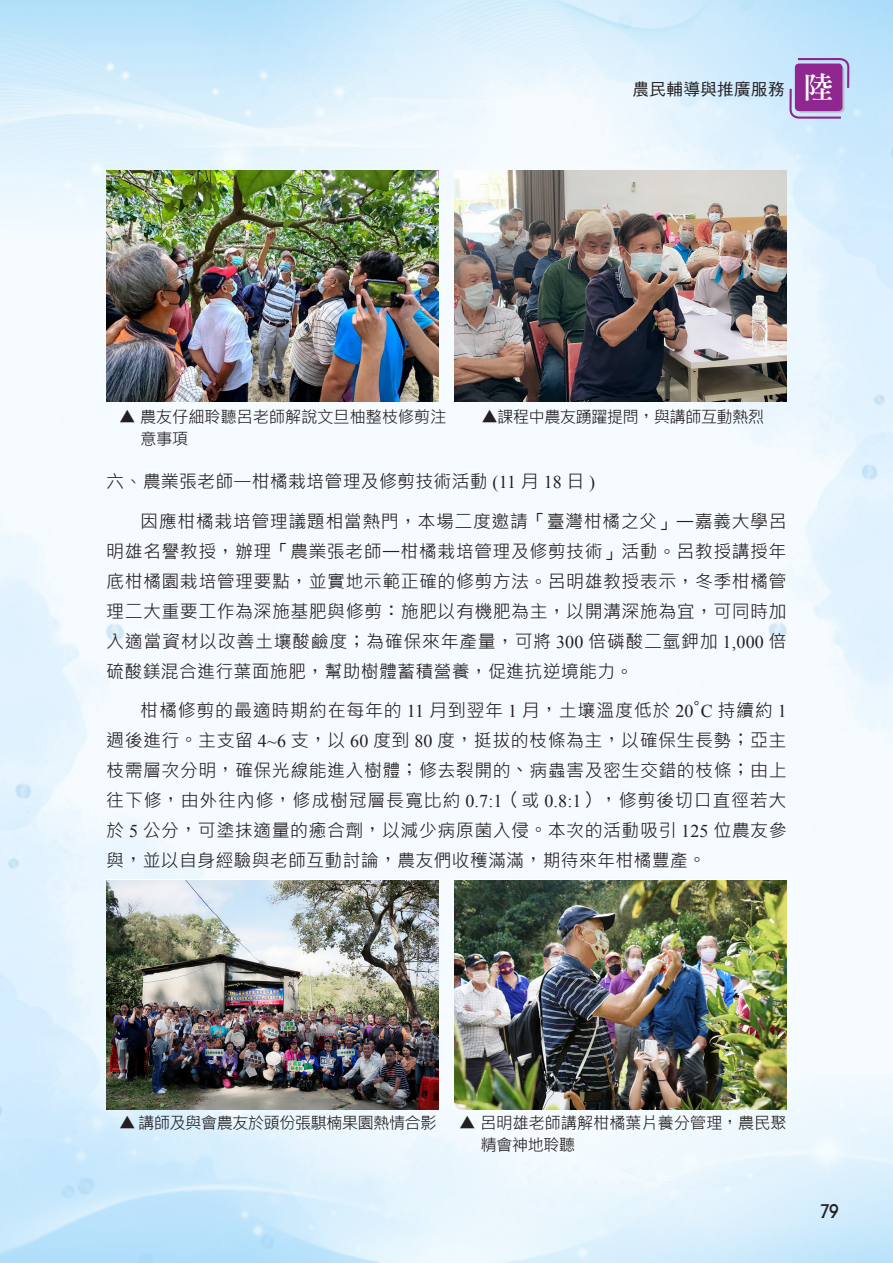
<style>
.page{position:relative;width:893px;height:1263px;background:#fff}
.page>*{position:absolute;margin:0;border:0;box-sizing:border-box;transform-origin:0 0}
.基本內文{font:18px/30px "Microsoft Jheng Hei";letter-spacing:.01em;color:#231f20;text-align:justify}
.一_小標{font:18px "Microsoft Jheng Hei";letter-spacing:.01em;color:#231f20}
.t1{font:500 18px "Albertus";color:#231f20;scale:.9 1}
.圖解說明{font:16.5px "Microsoft Jheng Hei";letter-spacing:-.05em;color:#231f20}
.圖解說明-2{font:16.5px/22.5px "Microsoft Jheng Hei";letter-spacing:-.02em;color:#231f20}
.圖解說明-3{font:16.5px/22.5px "Microsoft Jheng Hei";letter-spacing:-.025em;color:#231f20}
.t2{font:16.5px "DF Hei Std W5";letter-spacing:.025em;color:#231f20}
.s1{font-family:"DF Li Song Md WIN BF";font-size:30px;color:#fff}
.s2{font-family:"DF Hei Std W5"}
.s3{font-family:"DF Hei Std W3"}
.s4{font-family:"Times New Roman"}
</style>
<div class="page">
<img style="left:0;top:0;width:893px;height:1263px">
<svg style="left:788px;top:57px;width:62px;height:63px;background:#a266b1"></svg>
<img style="left:106px;top:171px;width:333px;height:231px">
<img style="left:454px;top:171px;width:333px;height:231px">
<img style="left:106px;top:880px;width:333px;height:230px">
<img style="left:454px;top:880px;width:333px;height:230px">
<p class="t2" style="left:633px;top:80px;width:202px">農民輔導與推廣服務 <span class="s1">陸</span></p>
<p class="圖解說明-3" style="left:140px;top:406px;width:308px;text-indent:-21px"><span class="s2">▲</span> 農友仔細聆聽呂老師解說文旦柚整枝修剪注意事項</p>
<p class="圖解說明" style="left:481px;top:406px;width:284px"><span class="s2">▲</span>課程中農友踴躍提問<span class="s2">，</span>與講師互動熱烈</p>
<p class="一_小標" style="left:106px;top:470px;width:490px">六<span class="s3">、</span>農業張老師<span class="s3">—</span>柑橘栽培管理及修剪技術活動 <span class="s4">(11</span> 月 <span class="s4">18</span> 日 <span class="s4">)</span></p>
<p class="基本內文" style="left:106px;top:506px;width:682px;text-indent:34px">因應柑橘栽培管理議題相當熱門<span class="s2">，</span>本場二度邀請<span class="s2">「</span>臺灣柑橘之父<span class="s2">」—</span>嘉義大學呂明雄名譽教授<span class="s2">，</span>辦理<span class="s2">「</span>農業張老師<span class="s2">—</span>柑橘栽培管理及修剪技術<span class="s2">」</span>活動<span class="s2">。</span>呂教授講授年底柑橘園栽培管理要點<span class="s2">，</span>並實地示範正確的修剪方法<span class="s2">。</span>呂明雄教授表示<span class="s2">，</span>冬季柑橘管理二大重要工作為深施基肥與修剪<span class="s2">：</span>施肥以有機肥為主<span class="s2">，</span>以開溝深施為宜<span class="s2">，</span>可同時加入適當資材以改善土壤酸鹼度<span class="s2">；</span>為確保來年產量<span class="s2">，</span>可將 <span class="s4">300</span> 倍磷酸二氫鉀加 <span class="s4">1,000</span> 倍硫酸鎂混合進行葉面施肥<span class="s2">，</span>幫助樹體蓄積營養<span class="s2">，</span>促進抗逆境能力<span class="s2">。</span></p>
<p class="基本內文" style="left:106px;top:695px;width:682px;text-indent:34px">柑橘修剪的最適時期約在每年的 <span class="s4">11</span> 月到翌年 <span class="s4">1</span> 月<span class="s2">，</span>土壤溫度低於 <span class="s4">20</span><span class="s2">°</span><span class="s4">C</span> 持續約 <span class="s4">1</span>週後進行<span class="s2">。</span>主支留 <span class="s4">4~6</span> 支<span class="s2">，</span>以 <span class="s4">60</span> 度到 <span class="s4">80</span> 度<span class="s2">，</span>挺拔的枝條為主<span class="s2">，</span>以確保生長勢<span class="s2">；</span>亞主枝需層次分明<span class="s2">，</span>確保光線能進入樹體<span class="s2">；</span>修去裂開的<span class="s2">、</span>病蟲害及密生交錯的枝條<span class="s2">；</span>由上往下修<span class="s2">，</span>由外往內修<span class="s2">，</span>修成樹冠層長寬比約 <span class="s4">0.7:1</span><span class="s2">（</span>或 <span class="s4">0.8:1</span><span class="s2">），</span>修剪後切口直徑若大於 <span class="s4">5</span> 公分<span class="s2">，</span>可塗抹適量的癒合劑<span class="s2">，</span>以減少病原菌入侵<span class="s2">。</span>本次的活動吸引 <span class="s4">125</span> 位農友參與<span class="s2">，</span>並以自身經驗與老師互動討論<span class="s2">，</span>農友們收穫滿滿<span class="s2">，</span>期待來年柑橘豐產<span class="s2">。</span></p>
<p class="圖解說明" style="left:119px;top:1112px;width:319px"><span class="s2">▲</span> 講師及與會農友於頭份張騏楠果園熱情合影</p>
<p class="圖解說明-2" style="left:480px;top:1111px;width:308px;text-indent:-21px"><span class="s2">▲</span> 呂明雄老師講解柑橘葉片養分管理<span class="s2">，</span>農民聚精會神地聆聽</p>
<p class="t1" style="left:819px;top:1200px;width:23px">79</p>
</div>
